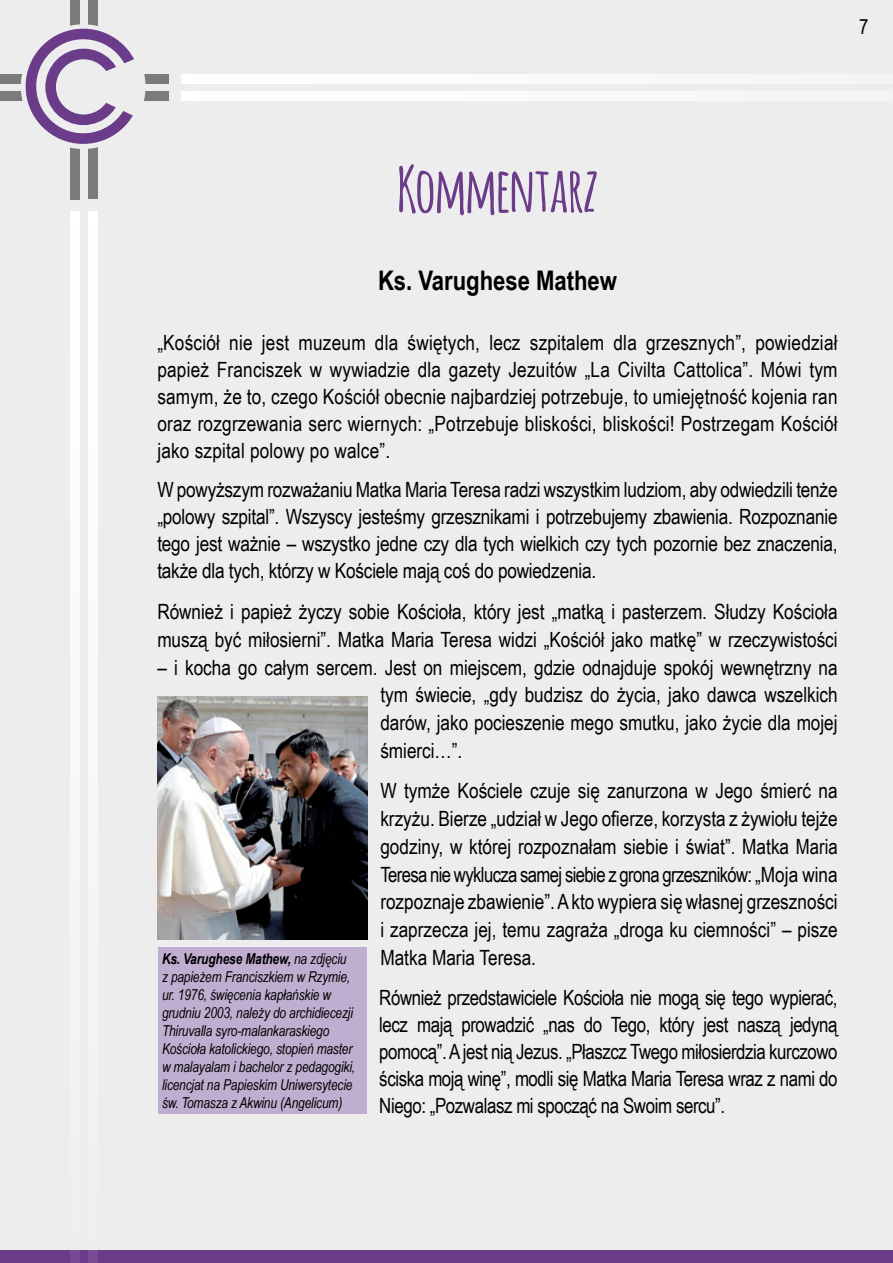
<style>
.page{position:relative;width:893px;height:1263px;background:#ededed}
.page>*{position:absolute;margin:0;border:0;box-sizing:border-box;transform-origin:0 0}
.t1{font:700 61.5px "Amatic";color:#6b3c89}
.t2{font:700 27px "Arial Narrow";color:#000}
.t3{font:21px/27px "Arial Narrow";color:#000;text-align:justify}
.t4{font:italic 15px/18px "Arial Narrow";letter-spacing:-.01em;color:#000}
.s1{font-weight:700}
</style>
<div class="page">
<div style="left:0;top:1250px;width:893px;height:13px;background:#6b3c89"></div>
<div style="left:0;top:74px;width:22px;height:10px;background:#7c7b7b"></div>
<div style="left:0;top:92px;width:22px;height:9px;background:#7c7b7b"></div>
<div style="left:141px;top:74px;width:28px;height:10px;background:#7c7b7b"></div>
<div style="left:141px;top:92px;width:28px;height:9px;background:#7c7b7b"></div>
<div style="left:70px;top:0;width:10px;height:29px;background:#7c7b7b"></div>
<div style="left:88px;top:0;width:9px;height:29px;background:#7c7b7b"></div>
<div style="left:70px;top:145px;width:10px;height:54px;background:#7c7b7b"></div>
<div style="left:88px;top:145px;width:9px;height:54px;background:#7c7b7b"></div>
<div style="left:88px;top:211px;width:9px;height:1052px;background:#f8f8f8"></div>
<div style="left:71px;top:211px;width:9px;height:1052px;background:#f8f8f8"></div>
<div style="left:45px;top:49px;width:77px;height:76px;border:11px solid #6b3c89;border-radius:50%"></div>
<div style="left:21px;top:24px;width:125px;height:125px;border:9px solid #ededed;border-radius:50%"></div>
<div style="left:26px;top:29px;width:115px;height:115px;border:11px solid #6b3c89;border-radius:50%"></div>
<svg style="left:101px;top:56px;width:42px;height:60px"></svg>
<div style="left:181px;top:74px;width:712px;height:10px;background:#fff"></div>
<div style="left:181px;top:92px;width:712px;height:9px;background:#fff"></div>
<img style="left:158px;top:696px;width:210px;height:244px">
<div style="left:158px;top:947px;width:209px;height:166px;background:#c0aed1"></div>
<p class="t3" style="left:859px;top:13px;width:11px">7</p>
<p class="t1" style="left:397px;top:145px;width:202px">Kommentarz</p>
<p class="t2" style="left:378px;top:260px;width:240px">Ks. Varughese Mathew</p>
<p class="t3" style="left:157px;top:328px;width:682px">„Kościół nie jest muzeum dla świętych, lecz szpitalem dla grzesznych”, powiedział papież Franciszek w wywiadzie dla gazety Jezuitów „La Civilta Cattolica”. Mówi tym samym, że to, czego Kościół obecnie najbardziej potrzebuje, to umiejętność kojenia ran oraz rozgrzewania serc wiernych: „Potrzebuje bliskości, bliskości! Postrzegam Kościół jako szpital polowy po walce”.</p>
<p class="t3" style="left:157px;top:476px;width:682px">W powyższym rozważaniu Matka Maria Teresa radzi wszystkim ludziom, aby odwiedzili tenże „polowy szpital”. Wszyscy jesteśmy grzesznikami i potrzebujemy zbawienia. Rozpoznanie tego jest ważnie – wszystko jedne czy dla tych wielkich czy tych pozornie bez znaczenia, także dla tych, którzy w Kościele mają coś do powiedzenia.</p>
<p class="t3" style="left:157px;top:597px;width:682px;line-height:27.8px">Również i papież życzy sobie Kościoła, który jest „matką i pasterzem. Słudzy Kościoła muszą być miłosierni”. Matka Maria Teresa widzi „Kościół jako matkę” w rzeczywistości</p>
<p class="t3" style="left:380px;top:652px;width:459px;line-height:27.8px;text-indent:-223px">– i kocha go całym sercem. Jest on miejscem, gdzie odnajduje spokój wewnętrzny na tym świecie, „gdy budzisz do życia, jako dawca wszelkich darów, jako pocieszenie mego smutku, jako życie dla mojej śmierci…”.</p>
<p class="t3" style="left:380px;top:776px;width:459px;line-height:27.8px">W tymże Kościele czuje się zanurzona w Jego śmierć na krzyżu. Bierze „udział w Jego ofierze, korzysta z żywiołu tejże godziny, w której rozpoznałam siebie i świat”. Matka Maria Teresa nie wyklucza samej siebie z grona grzeszników: „Moja wina rozpoznaje zbawienie”. A kto wypiera się własnej grzeszności i zaprzecza jej, temu zagraża „droga ku ciemności” – pisze Matka Maria Teresa.</p>
<p class="t3" style="left:379px;top:983px;width:460px">Również przedstawiciele Kościoła nie mogą się tego wypierać, lecz mają prowadzić „nas do Tego, który jest naszą jedyną pomocą”. A jest nią Jezus. „Płaszcz Twego miłosierdzia kurczowo ściska moją winę”, modli się Matka Maria Teresa wraz z nami do Niego: „Pozwalasz mi spocząć na Swoim sercu”.</p>
<p class="t4" style="left:162px;top:949px;width:195px"><span class="s1">Ks. Varughese Mathew,</span> na zdjęciu z papieżem Franciszkiem w Rzymie, ur. 1976, święcenia kapłańskie w grudniu 2003, należy do archidiecezji Thiruvalla syro-malankaraskiego Kościoła katolickiego, stopień master w malayalam i bachelor z pedagogiki, licencjat na Papieskim Uniwersytecie św. Tomasza z Akwinu (Angelicum)</p>
</div>
